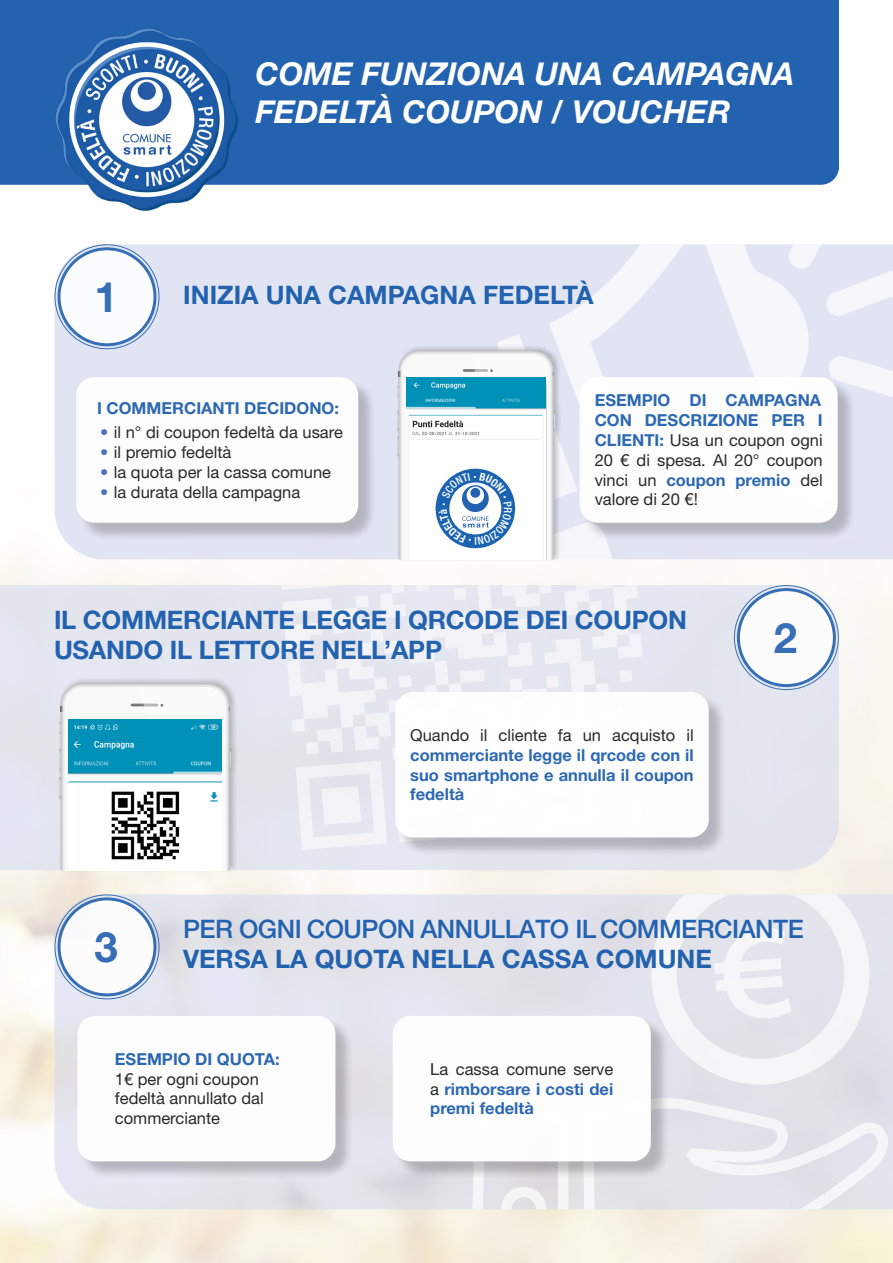
<style>
.page{position:relative;width:893px;height:1263px;background:#fff}
.page>*{position:absolute;margin:0;border:0;box-sizing:border-box;transform-origin:0 0}
.t1{font:700 42px "Helvetica Neue LT Std";color:#2362af}
.t2{font:italic 700 31.5px/37.8px "Helvetica Neue LT Std";color:#fff}
.t3{font:700 25.5px/30.6px "Helvetica Neue LT Std";letter-spacing:-.01em;color:#2362af}
.t4{font:500 25.5px/30.6px "Helvetica Neue LT Std";letter-spacing:-.02em;color:#2362af}
.t5{font:16.5px/19.8px "Helvetica Neue LT Std";color:#1f1f1f;text-align:justify}
.t6{font:700 16.5px/19.8px "Helvetica Neue LT Std";color:#2362af;text-align:justify}
.s1{color:#406eb6}
.s2{font-weight:700;color:#2362af}
.s3{font-weight:700}
.s4{font-weight:400;color:#1f1f1f}
</style>
<div class="page">
<div style="left:0;top:0;width:839px;height:185px;background:#2362af"></div>
<div style="left:55px;top:244px;width:443px;height:315px;background:#e1e5f3"></div>
<svg style="left:55px;top:894px;width:413px;height:315px;background:#e2e3eb"></svg>
<svg style="left:468px;top:894px;width:425px;height:315px"></svg>
<img style="left:498px;top:244px;width:395px;height:315px">
<div style="left:582px;top:379px;width:274px;height:162px;background:#000;opacity:.22"></div>
<div style="left:580px;top:377px;width:258px;height:146px;background:#fff;border-radius:18px"></div>
<div style="left:79px;top:379px;width:298px;height:162px;background:#000;opacity:.22"></div>
<div style="left:76px;top:377px;width:282px;height:146px;background:#fff;border-radius:18px"></div>
<div style="left:80px;top:1018px;width:274px;height:162px;background:#000;opacity:.22"></div>
<div style="left:77px;top:1016px;width:258px;height:145px;background:#fff;border-radius:18px"></div>
<div style="left:395px;top:1018px;width:274px;height:162px;background:#000;opacity:.22"></div>
<div style="left:393px;top:1016px;width:258px;height:145px;background:#fff;border-radius:18px"></div>
<div style="left:0;top:585px;width:839px;height:285px;background:#e3e5ef"></div>
<img style="left:35px;top:11px;width:222px;height:200px">
<div style="left:396px;top:344px;width:166px;height:218px;background:#000;opacity:.2"></div>
<svg style="left:275px;top:585px;width:369px;height:265px"></svg>
<div style="left:322px;top:786px;width:39px;height:38px;background:#f2f3f7;border-radius:3px"></div>
<div style="left:397px;top:694px;width:330px;height:162px;background:#000;opacity:.22"></div>
<div style="left:395px;top:692px;width:314px;height:145px;background:#fff;border-radius:18px"></div>
<div style="left:58px;top:247px;width:99px;height:99px;background:#fff;border-radius:50%"></div>
<div style="left:58px;top:247px;width:99px;height:99px;border:3px solid #2362af;border-radius:50%"></div>
<div style="left:737px;top:588px;width:99px;height:99px;background:#fff;border-radius:50%"></div>
<div style="left:737px;top:588px;width:99px;height:99px;border:3px solid #2362af;border-radius:50%"></div>
<div style="left:58px;top:897px;width:99px;height:99px;background:#fff;border-radius:50%"></div>
<div style="left:58px;top:897px;width:99px;height:99px;border:3px solid #2362af;border-radius:50%"></div>
<div style="left:58px;top:676px;width:181px;height:197px;background:#000;opacity:.2"></div>
<svg style="left:60px;top:683px;width:172px;height:187px"></svg>
<img style="left:68px;top:719px;width:153px;height:151px">
<div style="left:71px;top:793px;width:134px;height:74px;background:#fff"></div>
<img style="left:110px;top:789px;width:70px;height:71px">
<div style="left:202px;top:824px;width:18px;height:40px;background:#fff"></div>
<svg style="left:398px;top:350px;width:157px;height:209px"></svg>
<h1 class="t1" style="left:95px;top:271px;width:25px">1</h1>
<p class="t2" style="left:255px;top:54px;width:541px">COME FUNZIONA UNA CAMPAGNA<br>FEDELTÀ COUPON / VOUCHER</p>
<p class="t3" style="left:183px;top:279px;width:412px">INIZIA UNA CAMPAGNA FEDELTÀ</p>
<p class="t6" style="left:97px;top:398px;width:243px">I COMMERCIANTI DECIDONO:</p>
<p class="t5" style="left:100px;top:422px;width:244px"><span class="s1">•</span> il n° di coupon fedeltà da usare</p>
<p class="t5" style="left:100px;top:442px;width:133px"><span class="s1">•</span> il premio fedeltà</p>
<p class="t5" style="left:100px;top:462px;width:232px"><span class="s1">•</span> la quota per la cassa comune</p>
<p class="t5" style="left:100px;top:482px;width:201px"><span class="s1">•</span> la durata della campagna</p>
<p class="t5" style="left:595px;top:390px;width:230px"><span class="s2">ESEMPIO DI CAMPAGNA CON DESCRIZIONE PER I CLIENTI:</span> Usa un coupon ogni 20 € di spesa. Al 20° coupon vinci un <span class="s2">coupon premio</span> del valore di 20 €!</p>
<p class="t3" style="left:54px;top:604px;width:634px">IL COMMERCIANTE LEGGE I QRCODE DEI COUPON<br>USANDO IL LETTORE NELL’APP</p>
<p class="t5" style="left:410px;top:725px;width:285px">Quando il cliente fa un acquisto il</p>
<p class="t6" style="left:410px;top:744px;width:285px">commerciante legge il qrcode con il suo smartphone e annulla il coupon fedeltà</p>
<h1 class="t1" style="left:774px;top:612px;width:25px">2</h1>
<h1 class="t1" style="left:95px;top:921px;width:25px">3</h1>
<p class="t4" style="left:183px;top:913px;width:622px">PER OGNI COUPON ANNULLATO IL COMMERCIANTE<br><span class="s3">VERSA LA QUOTA NELLA CASSA COMUNE</span></p>
<p class="t6" style="left:115px;top:1049px;width:166px">ESEMPIO DI QUOTA:</p>
<p class="t5" style="left:115px;top:1069px;width:150px;text-align:left">1€ per ogni coupon fedeltà annullato dal commerciante</p>
<p class="t6" style="left:430px;top:1058px;width:185px"><span class="s4">La cassa comune serve a</span> rimborsare i costi dei premi fedeltà</p>
</div>
